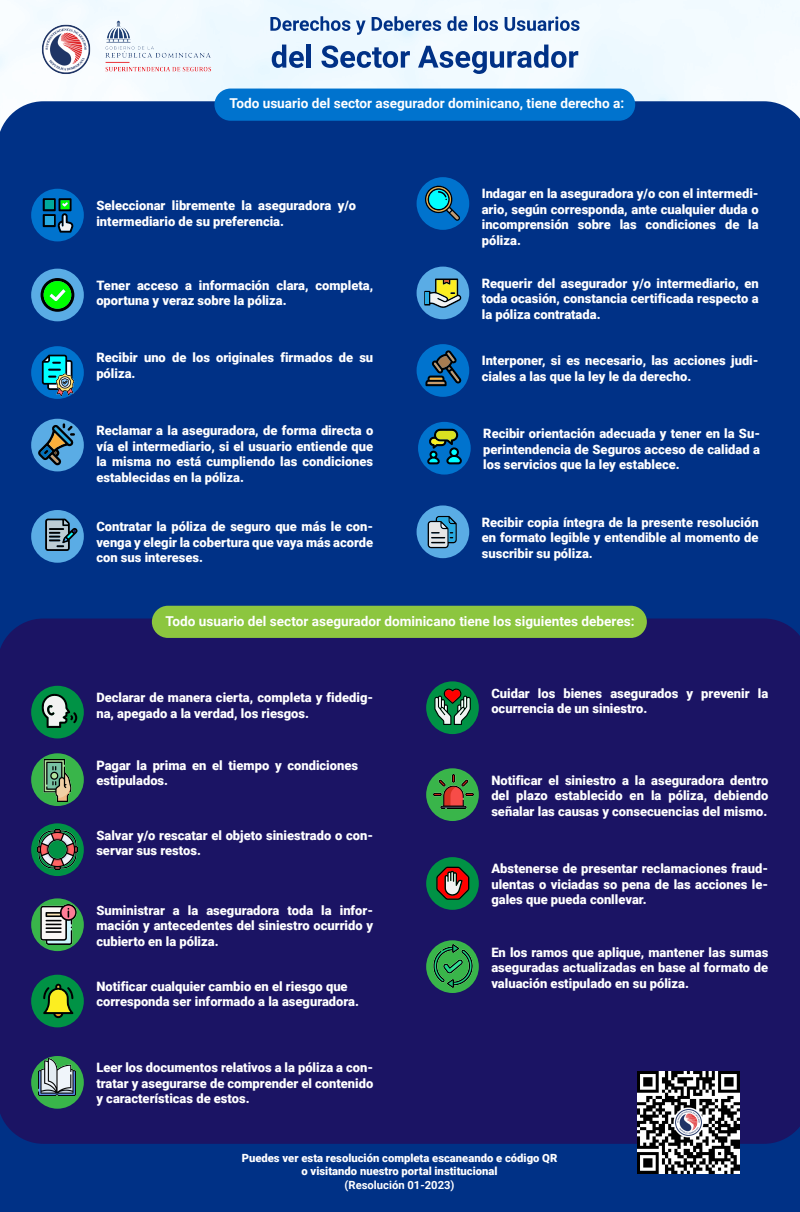
<style>
.page{position:relative;width:800px;height:1212px;background:#fff}
.page>*{position:absolute;margin:0;border:0;box-sizing:border-box;transform-origin:0 0}
.t1{font:700 13.56px "Roboto";color:#fff}
.t2{font:900 12.94px/15.6px "Roboto";color:#fff;text-align:justify}
.t3{font:900 11.25px/13.5px "Roboto";color:#fff;text-align:center}
.t4{font:700 11.25px "Roboto";color:#fff}
</style>
<div class="page">
<div style="left:0;top:0;width:800px;height:639px;background:#f1faff"></div>
<div style="left:0;top:101px;width:800px;height:1110px;background:#003186"></div>
<div style="left:0;top:618px;width:800px;height:525px;background:#1b1464"></div>
<svg style="left:270px;top:16px;width:80px;height:15px"></svg>
<svg style="left:356px;top:21px;width:10px;height:14px"></svg>
<svg style="left:372px;top:16px;width:69px;height:15px"></svg>
<svg style="left:447px;top:16px;width:20px;height:15px"></svg>
<hr style="left:474px;top:16px;width:3px;height:15px;background:#003186">
<svg style="left:479px;top:20px;width:19px;height:11px"></svg>
<svg style="left:505px;top:16px;width:75px;height:15px"></svg>
<svg style="left:272px;top:45px;width:32px;height:23px"></svg>
<hr style="left:307px;top:45px;width:4px;height:23px;background:#003186">
<svg style="left:321px;top:45px;width:89px;height:23px"></svg>
<svg style="left:418px;top:45px;width:160px;height:29px"></svg>
<img style="left:42px;top:20px;width:169px;height:54px">
<div style="left:214px;top:88px;width:421px;height:33px;background:#0073ce;border-radius:16px"></div>
<div style="left:152px;top:605px;width:495px;height:33px;background:#8cc63f;border-radius:16px"></div>
<div style="left:31px;top:189px;width:53px;height:52px;background:#0073ce;border-radius:50%"></div>
<div style="left:31px;top:510px;width:53px;height:52px;background:#5aace5;border-radius:50%"></div>
<div style="left:31px;top:268px;width:53px;height:53px;background:#5aace5;border-radius:50%"></div>
<div style="left:417px;top:177px;width:52px;height:53px;background:#0073ce;border-radius:50%"></div>
<div style="left:31px;top:346px;width:53px;height:53px;background:#0073ce;border-radius:50%"></div>
<div style="left:417px;top:266px;width:52px;height:53px;background:#5aace5;border-radius:50%"></div>
<div style="left:31px;top:418px;width:53px;height:53px;background:#5aace5;border-radius:50%"></div>
<div style="left:417px;top:344px;width:52px;height:53px;background:#0073ce;border-radius:50%"></div>
<div style="left:418px;top:422px;width:53px;height:52px;background:#0073ce;border-radius:50%"></div>
<div style="left:31px;top:685px;width:53px;height:53px;background:#009245;border-radius:50%"></div>
<div style="left:31px;top:1055px;width:53px;height:53px;background:#39b54a;border-radius:50%"></div>
<svg style="left:31px;top:753px;width:53px;height:53px"></svg>
<div style="left:426px;top:681px;width:53px;height:53px;background:#009245;border-radius:50%"></div>
<div style="left:31px;top:823px;width:53px;height:53px;background:#009245;border-radius:50%"></div>
<div style="left:426px;top:768px;width:53px;height:53px;background:#39b54a;border-radius:50%"></div>
<svg style="left:31px;top:898px;width:53px;height:53px"></svg>
<div style="left:426px;top:857px;width:53px;height:52px;background:#009245;border-radius:50%"></div>
<div style="left:31px;top:974px;width:53px;height:53px;background:#009245;border-radius:50%"></div>
<div style="left:426px;top:940px;width:53px;height:52px;background:#39b54a;border-radius:50%"></div>
<div style="left:417px;top:505px;width:52px;height:53px;background:#5aace5;border-radius:50%"></div>
<svg style="left:42px;top:354px;width:31px;height:36px"></svg>
<svg style="left:41px;top:278px;width:33px;height:34px"></svg>
<svg style="left:425px;top:185px;width:35px;height:36px"></svg>
<svg style="left:424px;top:278px;width:37px;height:30px"></svg>
<svg style="left:425px;top:350px;width:36px;height:36px"></svg>
<svg style="left:426px;top:428px;width:36px;height:36px"></svg>
<svg style="left:428px;top:516px;width:29px;height:32px"></svg>
<svg style="left:45px;top:518px;width:33px;height:33px"></svg>
<svg style="left:43px;top:198px;width:31px;height:35px"></svg>
<svg style="left:38px;top:423px;width:37px;height:42px"></svg>
<img style="left:37px;top:759px;width:42px;height:42px">
<img style="left:38px;top:829px;width:39px;height:40px">
<img style="left:38px;top:904px;width:40px;height:40px">
<svg style="left:43px;top:983px;width:31px;height:34px"></svg>
<img style="left:39px;top:1058px;width:37px;height:37px">
<svg style="left:434px;top:688px;width:37px;height:37px"></svg>
<img style="left:433px;top:771px;width:40px;height:38px">
<svg style="left:436px;top:866px;width:33px;height:33px"></svg>
<img style="left:432px;top:944px;width:42px;height:43px">
<svg style="left:42px;top:692px;width:35px;height:36px"></svg>
<img style="left:54px;top:373px;width:23px;height:23px">
<img style="left:638px;top:1071px;width:101px;height:102px">
<p class="t1" style="left:229px;top:94px;width:397px">Todo usuario del sector asegurador dominicano, tiene derecho a:</p>
<p class="t2" style="left:96px;top:197px;width:261px">Seleccionar libremente la aseguradora y/o intermediario de su preferencia.</p>
<p class="t2" style="left:96px;top:277px;width:278px">Tener acceso a información clara, completa, oportuna y veraz sobre la póliza.</p>
<p class="t2" style="left:96px;top:349px;width:278px">Recibir uno de los originales firmados de su póliza.</p>
<p class="t2" style="left:96px;top:422px;width:278px">Reclamar a la aseguradora, de forma directa o vía el intermediario, si el usuario entiende que la misma no está cumpliendo las condiciones establecidas en la póliza.</p>
<p class="t2" style="left:96px;top:518px;width:278px">Contratar la póliza de seguro que más le con&shy;venga y elegir la cobertura que vaya más acorde con sus intereses.</p>
<p class="t2" style="left:482px;top:185px;width:278px">Indagar en la aseguradora y/o con el intermedi&shy;ario, según corresponda, ante cualquier duda o incomprensión sobre las condiciones de la póliza.</p>
<p class="t2" style="left:482px;top:275px;width:278px">Requerir del asegurador y/o intermediario, en toda ocasión, constancia certificada respecto a la póliza contratada.</p>
<p class="t2" style="left:482px;top:352px;width:278px">Interponer, si es necesario, las acciones judi&shy;ciales a las que la ley le da derecho.</p>
<p class="t2" style="left:483px;top:425px;width:278px">Recibir orientación adecuada y tener en la Su&shy;perintendencia de Seguros acceso de calidad a los servicios que la ley establece.</p>
<p class="t2" style="left:482px;top:514px;width:278px">Recibir copia íntegra de la presente resolución en formato legible y entendible al momento de suscribir su póliza.</p>
<p class="t1" style="left:166px;top:611px;width:471px">Todo usuario del sector asegurador dominicano tiene los siguientes deberes:</p>
<p class="t2" style="left:96px;top:689px;width:278px">Declarar de manera cierta, completa y fidedig&shy;na, apegado a la verdad, los riesgos.</p>
<p class="t2" style="left:96px;top:756px;width:263px">Pagar la prima en el tiempo y condiciones estipulados.</p>
<p class="t2" style="left:96px;top:826px;width:278px">Salvar y/o rescatar el objeto siniestrado o con&shy;servar sus restos.</p>
<p class="t2" style="left:96px;top:901px;width:278px">Suministrar a la aseguradora toda la infor&shy;mación y antecedentes del siniestro ocurrido y cubierto en la póliza.</p>
<p class="t2" style="left:96px;top:977px;width:264px">Notificar cualquier cambio en el riesgo que corresponda ser informado a la aseguradora.</p>
<p class="t2" style="left:96px;top:1059px;width:278px">Leer los documentos relativos a la póliza a con&shy;tratar y asegurarse de comprender el contenido y características de estos.</p>
<p class="t2" style="left:491px;top:684px;width:278px">Cuidar los bienes asegurados y prevenir la ocurrencia de un siniestro.</p>
<p class="t2" style="left:491px;top:771px;width:278px">Notificar el siniestro a la aseguradora dentro del plazo establecido en la póliza, debiendo señalar las causas y consecuencias del mismo.</p>
<p class="t2" style="left:491px;top:860px;width:278px">Abstenerse de presentar reclamaciones fraud&shy;ulentas o viciadas so pena de las acciones le&shy;gales que pueda conllevar.</p>
<p class="t2" style="left:491px;top:943px;width:278px">En los ramos que aplique, mantener las sumas aseguradas actualizadas en base al formato de valuación estipulado en su póliza.</p>
<p class="t3" style="left:242px;top:1150px;width:317px">Puedes ver esta resolución completa escaneando e código QR o visitando nuestro portal institucional</p>
<p class="t4" style="left:345px;top:1176px;width:112px">(Resolución 01-2023)</p>
</div>
